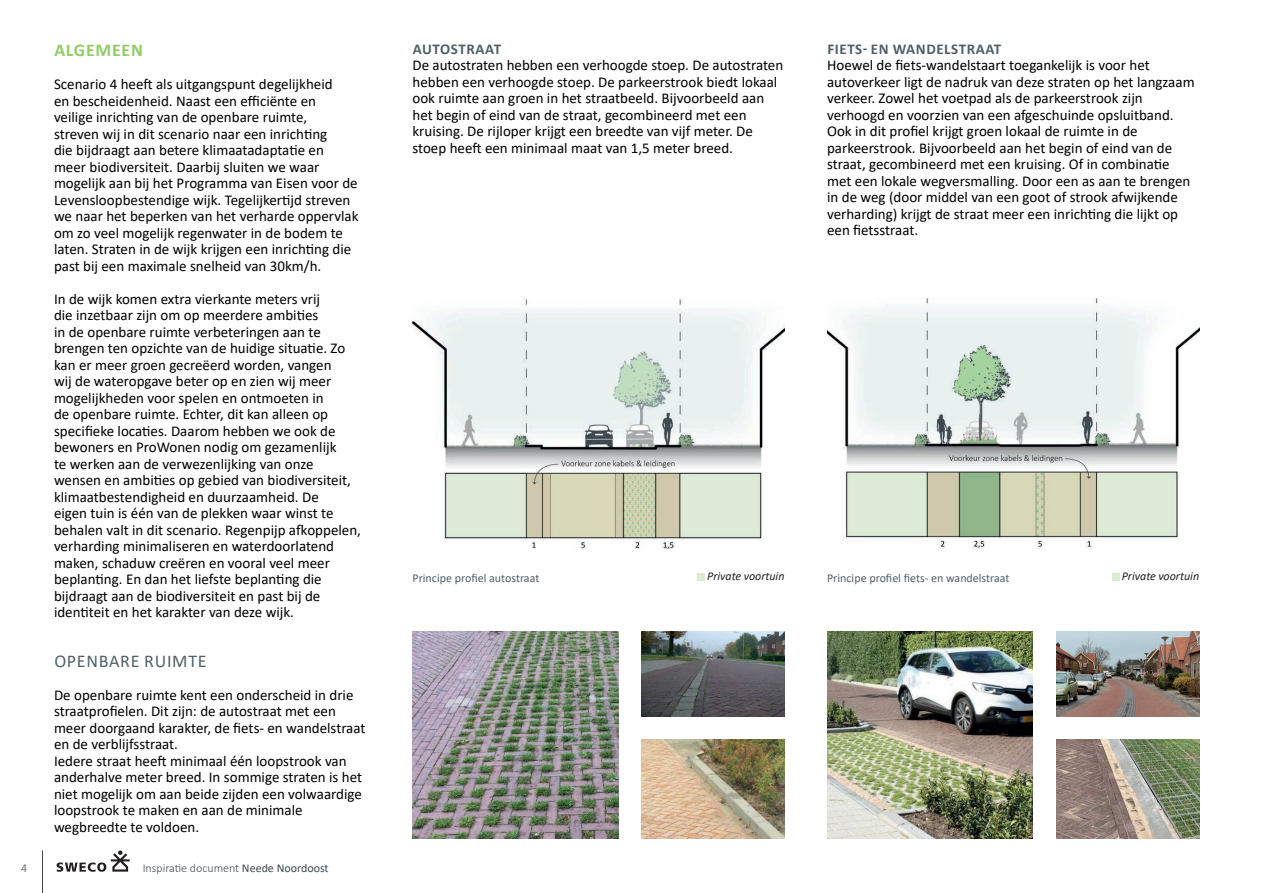
<style>
.page{position:relative;width:1263px;height:893px;background:#fff}
.page>*{position:absolute;margin:0;border:0;box-sizing:border-box;transform-origin:0 0}
.t1{font:18px "Calibri";letter-spacing:.04em;color:#526066}
.t2{font:700 18px "Calibri";letter-spacing:.04em;color:#92cb66}
.t3{font:15px/16.5px "Calibri";color:#000001}
.t4{font:700 15px "Calibri";letter-spacing:.04em;color:#526066}
.t5{font:12px "Calibri";color:#526066}
.t6{font:300 12px "Calibri";color:#3f4a50}
.t7{font:italic 12px "Calibri";color:#231f20}
.s1{font-weight:400}
</style>
<div class="page">
<svg style="left:57px;top:850px;width:73px;height:22px"></svg>
<hr style="left:42px;top:850px;width:1px;height:43px;background:#3f4a50">
<img style="left:412px;top:632px;width:206px;height:207px">
<img style="left:1056px;top:740px;width:143px;height:99px">
<img style="left:642px;top:740px;width:142px;height:99px">
<img style="left:1056px;top:632px;width:143px;height:84px">
<img style="left:642px;top:632px;width:142px;height:84px">
<img style="left:827px;top:632px;width:206px;height:207px">
<img style="left:827px;top:298px;width:372px;height:251px">
<img style="left:412px;top:298px;width:372px;height:252px">
<div style="left:697px;top:573px;width:8px;height:7px;background:#deead4"></div>
<div style="left:1112px;top:573px;width:7px;height:7px;background:#deead4"></div>
<p class="t2" style="left:54px;top:37px;width:90px">ALGEMEEN</p>
<p class="t3" style="left:54px;top:75px;width:306px">Scenario 4 heeft als uitgangspunt degelijkheid<br>en bescheidenheid. Naast een efficiënte en veilige inrichting van de openbare ruimte,<br>streven wij in dit scenario naar een inrichting<br>die bijdraagt aan betere klimaatadaptatie en meer biodiversiteit. Daarbij sluiten we waar mogelijk aan bij het Programma van Eisen voor de Levensloopbestendige wijk. Tegelijkertijd streven we naar het beperken van het verharde oppervlak om zo veel mogelijk regenwater in de bodem te laten. Straten in de wijk krijgen een inrichting die past bij een maximale snelheid van 30km/h.</p>
<p class="t3" style="left:54px;top:290px;width:309px">In de wijk komen extra vierkante meters vrij<br>die inzetbaar zijn om op meerdere ambities<br>in de openbare ruimte verbeteringen aan te brengen ten opzichte van de huidige situatie. Zo kan er meer groen gecreëerd worden, vangen<br>wij de wateropgave beter op en zien wij meer mogelijkheden voor spelen en ontmoeten in<br>de openbare ruimte. Echter, dit kan alleen op specifieke locaties. Daarom hebben we ook de bewoners en ProWonen nodig om gezamenlijk<br>te werken aan de verwezenlijking van onze wensen en ambities op gebied van biodiversiteit, klimaatbestendigheid en duurzaamheid. De<br>eigen tuin is één van de plekken waar winst te behalen valt in dit scenario. Regenpijp afkoppelen, verharding minimaliseren en waterdoorlatend maken, schaduw creëren en vooral veel meer beplanting. En dan het liefste beplanting die bijdraagt aan de biodiversiteit en past bij de identiteit en het karakter van deze wijk.</p>
<p class="t1" style="left:54px;top:648px;width:154px">OPENBARE RUIMTE</p>
<p class="t3" style="left:54px;top:686px;width:313px">De openbare ruimte kent een onderscheid in drie straatprofielen. Dit zijn: de autostraat met een meer doorgaand karakter, de fiets- en wandelstraat en de verblijfsstraat.<br>Iedere straat heeft minimaal één loopstrook van anderhalve meter breed. In sommige straten is het niet mogelijk om aan beide zijden een volwaardige loopstrook te maken en aan de minimale wegbreedte te voldoen.</p>
<p class="t6" style="left:21px;top:860px;width:8px">4</p>
<p class="t6" style="left:143px;top:860px;width:187px">Inspiratie document <span class="s1">Neede Noordoost</span></p>
<p class="t4" style="left:413px;top:38px;width:90px">AUTOSTRAAT</p>
<p class="t3" style="left:412px;top:57px;width:372px">De autostraten hebben een verhoogde stoep. De autostraten hebben een verhoogde stoep. De parkeerstrook biedt lokaal ook ruimte aan groen in het straatbeeld. Bijvoorbeeld aan het begin of eind van de straat, gecombineerd met een kruising. De rijloper krijgt een breedte van vijf meter. De stoep heeft een minimaal maat van 1,5 meter breed.</p>
<p class="t4" style="left:827px;top:38px;width:175px">FIETS- EN WANDELSTRAAT</p>
<p class="t3" style="left:827px;top:57px;width:369px">Hoewel de fiets-wandelstaart toegankelijk is voor het autoverkeer ligt de nadruk van deze straten op het langzaam verkeer. Zowel het voetpad als de parkeerstrook zijn verhoogd en voorzien van een afgeschuinde opsluitband.<br>Ook in dit profiel krijgt groen lokaal de ruimte in de parkeerstrook. Bijvoorbeeld aan het begin of eind van de straat, gecombineerd met een kruising. Of in combinatie met een lokale wegversmalling. Door een as aan te brengen in de weg (door middel van een goot of strook afwijkende verharding) krijgt de straat meer een inrichting die lijkt op een fietsstraat.</p>
<p class="t5" style="left:412px;top:570px;width:128px">Principe profiel autostraat</p>
<p class="t7" style="left:707px;top:568px;width:79px">Private voortuin</p>
<p class="t5" style="left:827px;top:570px;width:184px">Principe profiel fiets- en wandelstraat</p>
<p class="t7" style="left:1122px;top:568px;width:79px">Private voortuin</p>
</div>
